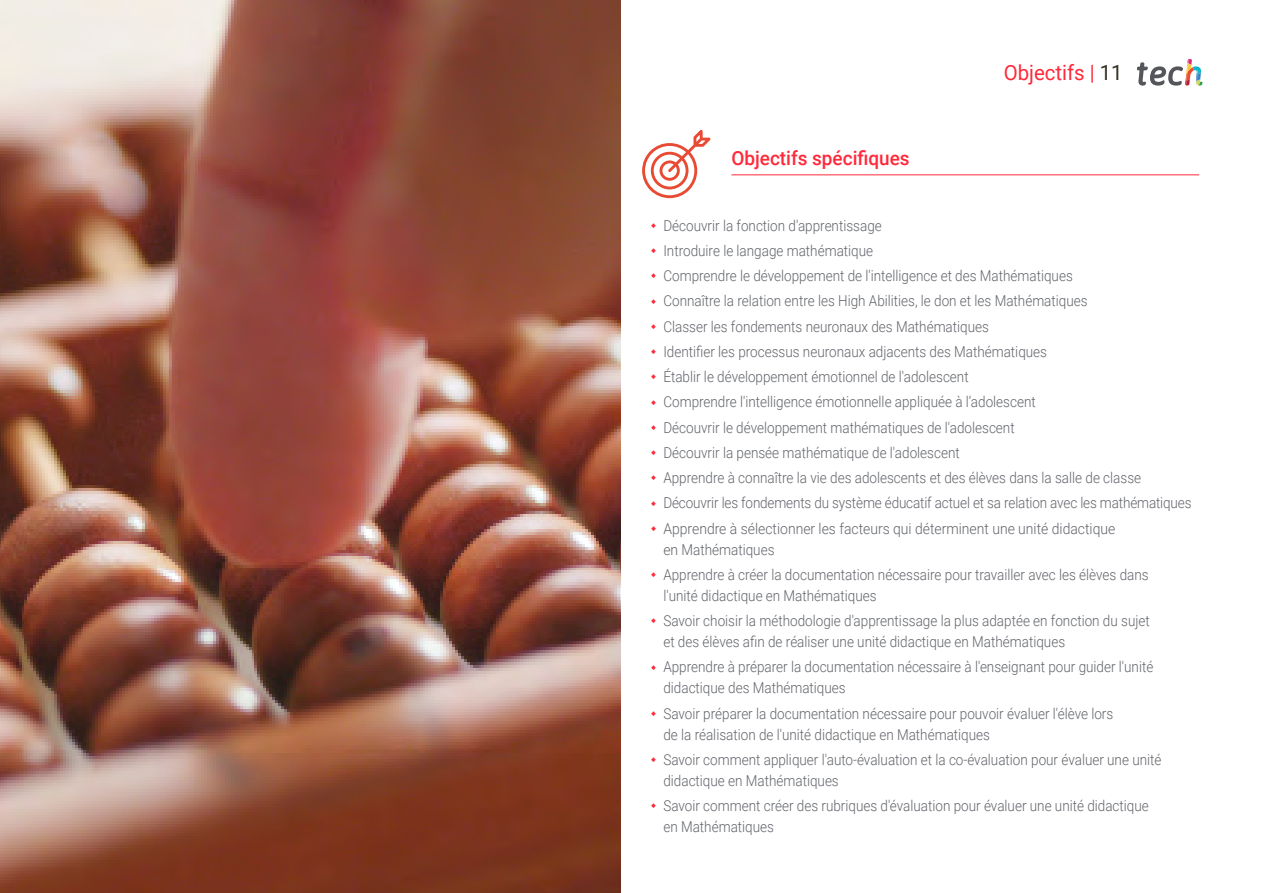
<style>
.page{position:relative;width:1263px;height:893px;background:#fff}
.page>*{position:absolute;margin:0;border:0;box-sizing:border-box;transform-origin:0 0}
.t1{font:21px "Roboto";color:#ff293a}
.t2{font:500 19.5px "Roboto";color:#ff293a}
.t3{font:300 15px/25.2px "Roboto";color:#61646a;scale:.9 1}
.t4{font:300 15px/25.2px "Roboto";color:#61646a;scale:.93 1}
.s1{color:#312e20}
</style>
<div class="page">
<hr style="left:731px;top:174px;width:468px;height:1px;background:#ff293a">
<svg style="left:642px;top:130px;width:68px;height:68px"></svg>
<img style="left:0;top:0;width:621px;height:893px">
<svg style="left:1137px;top:59px;width:65px;height:27px"></svg>
<h2 class="t2" style="left:731px;top:144px;width:180px">Objectifs spécifiques</h2>
<h1 class="t1" style="left:1004px;top:57px;width:120px">Objectifs | <span class="s1">11</span></h1>
<p class="t3" style="left:663px;top:212px;width:588px">Découvrir la fonction d'apprentissage<br>Introduire le langage mathématique<br>Comprendre le développement de l'intelligence et des Mathématiques<br>Connaître la relation entre les High Abilities, le don et les Mathématiques<br>Classer les fondements neuronaux des Mathématiques<br>Identifier les processus neuronaux adjacents des Mathématiques<br>Établir le développement émotionnel de l'adolescent<br>Comprendre l'intelligence émotionnelle appliquée à l’adolescent<br>Découvrir le développement mathématiques de l'adolescent<br>Découvrir la pensée mathématique de l'adolescent<br>Apprendre à connaître la vie des adolescents et des élèves dans la salle de classe Découvrir les fondements du système éducatif actuel et sa relation avec les mathématiques Apprendre à sélectionner les facteurs qui déterminent une unité didactique</p>
<p class="t4" style="left:663px;top:536px;width:523px">en Mathématiques<br>Apprendre à créer la documentation nécessaire pour travailler avec les élèves dans</p>
<p class="t3" style="left:663px;top:582px;width:542px">l'unité didactique en Mathématiques<br>Savoir choisir la méthodologie d'apprentissage la plus adaptée en fonction du sujet</p>
<p class="t3" style="left:663px;top:629px;width:546px">et des élèves afin de réaliser une unité didactique en Mathématiques<br>Apprendre à préparer la documentation nécessaire à l'enseignant pour guider l'unité</p>
<p class="t3" style="left:663px;top:675px;width:501px">didactique des Mathématiques<br>Savoir préparer la documentation nécessaire pour pouvoir évaluer l'élève lors</p>
<p class="t3" style="left:663px;top:721px;width:555px">de la réalisation de l'unité didactique en Mathématiques<br>Savoir comment appliquer l'auto-évaluation et la co-évaluation pour évaluer une unité</p>
<p class="t3" style="left:663px;top:767px;width:541px">didactique en Mathématiques<br>Savoir comment créer des rubriques d'évaluation pour évaluer une unité didactique</p>
<p class="t3" style="left:663px;top:814px;width:124px">en Mathématiques</p>
</div>
